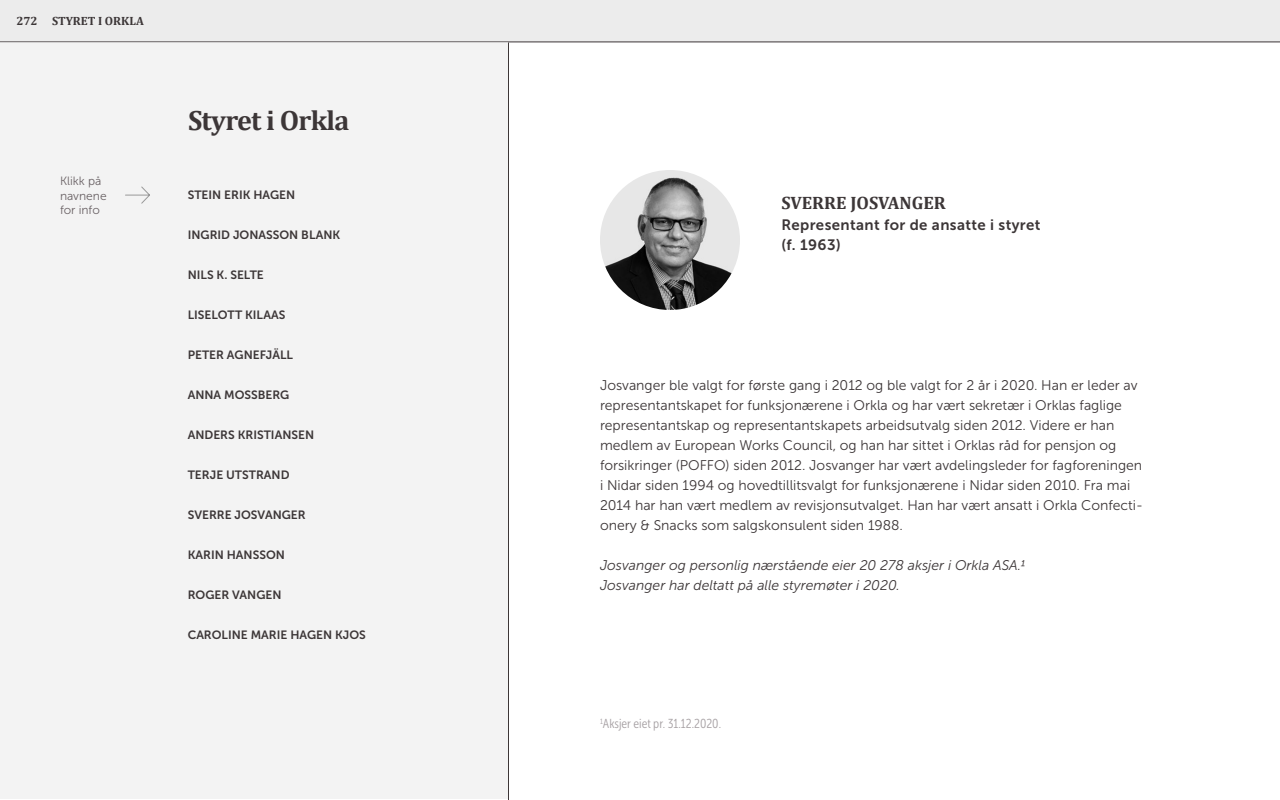
<style>
.page{position:relative;width:1280px;height:800px;background:#fff}
.page>*{position:absolute;margin:0;border:0;box-sizing:border-box;transform-origin:0 0}
.t1{font:700 28px "Cambria";letter-spacing:-.025em;color:#3c3637}
.t2{font:700 18px "Cambria";color:#3c3637}
.t3{font:15px/20px "Museo Sans 700";letter-spacing:.025em;color:#3c3637}
.t4{font:14px/20px "Museo Sans 300";color:#3c3637}
.t5{font:italic 14px/20px "Museo Sans 300";color:#3c3637}
.t6{font:13px "Museo Sans Cond 300";color:#a6a0a3}
.t7{font:12px "Museo Sans 700";color:#3c3637}
.t8{font:12px/14.4px "Museo Sans 300";color:#6a6265}
.t9{font:700 12px "Cambria";color:#3c3637}
</style>
<div class="page">
<div style="left:0;top:0;width:1280px;height:42px;background:#ececec"></div>
<div style="left:0;top:42px;width:509px;height:757px;background:#f3f3f3"></div>
<svg style="left:125px;top:186px;width:25px;height:18px"></svg>
<img style="left:600px;top:170px;width:140px;height:140px;border-radius:70px">
<hr style="left:508px;top:42px;width:1px;height:758px;background:#3c3637">
<p class="t9" style="left:16px;top:12px;width:129px">272 STYRET I ORKLA</p>
<p class="t8" style="left:60px;top:174px;width:48px">Klikk på navnene for info</p>
<h1 class="t1" style="left:188px;top:100px;width:163px">Styret i Orkla</h1>
<p class="t7" style="left:188px;top:188px;width:109px">STEIN ERIK HAGEN</p>
<p class="t7" style="left:188px;top:228px;width:154px">INGRID JONASSON BLANK</p>
<p class="t7" style="left:188px;top:268px;width:78px">NILS K. SELTE</p>
<p class="t7" style="left:188px;top:308px;width:99px">LISELOTT KILAAS</p>
<p class="t7" style="left:188px;top:348px;width:107px">PETER AGNEFJÄLL</p>
<p class="t7" style="left:188px;top:388px;width:103px">ANNA MOSSBERG</p>
<p class="t7" style="left:188px;top:428px;width:128px">ANDERS KRISTIANSEN</p>
<p class="t7" style="left:188px;top:468px;width:103px">TERJE UTSTRAND</p>
<p class="t7" style="left:188px;top:508px;width:119px">SVERRE JOSVANGER</p>
<p class="t7" style="left:188px;top:548px;width:99px">KARIN HANSSON</p>
<p class="t7" style="left:188px;top:588px;width:95px">ROGER VANGEN</p>
<p class="t7" style="left:188px;top:628px;width:180px">CAROLINE MARIE HAGEN KJOS</p>
<p class="t2" style="left:781px;top:190px;width:166px">SVERRE JOSVANGER</p>
<p class="t3" style="left:781px;top:215px;width:261px">Representant for de ansatte i styret (f. 1963)</p>
<p class="t4" style="left:600px;top:375px;width:545px">Josvanger ble valgt for første gang i 2012 og ble valgt for 2 år i 2020. Han er leder av representantskapet for funksjonærene i Orkla og har vært sekretær i Orklas faglige representantskap og representantskapets arbeidsutvalg siden 2012. Videre er han medlem av European Works Council, og han har sittet i Orklas råd for pensjon og forsikringer (POFFO) siden 2012. Josvanger har vært avdelingsleder for fagforeningen i Nidar siden 1994 og hovedtillitsvalgt for funksjonærene i Nidar siden 2010. Fra mai 2014 har han vært medlem av revisjonsutvalget. Han har vært ansatt i Orkla Confecti&shy;onery &amp; Snacks som salgskonsulent siden 1988.</p>
<p class="t5" style="left:600px;top:555px;width:428px">Josvanger og personlig nærstående eier 20 278 aksjer i Orkla ASA.1<br>Josvanger har deltatt på alle styremøter i 2020.</p>
<p class="t6" style="left:600px;top:717px;width:123px"><sup>1</sup>Aksjer eiet pr. 31.12.2020.</p>
</div>
